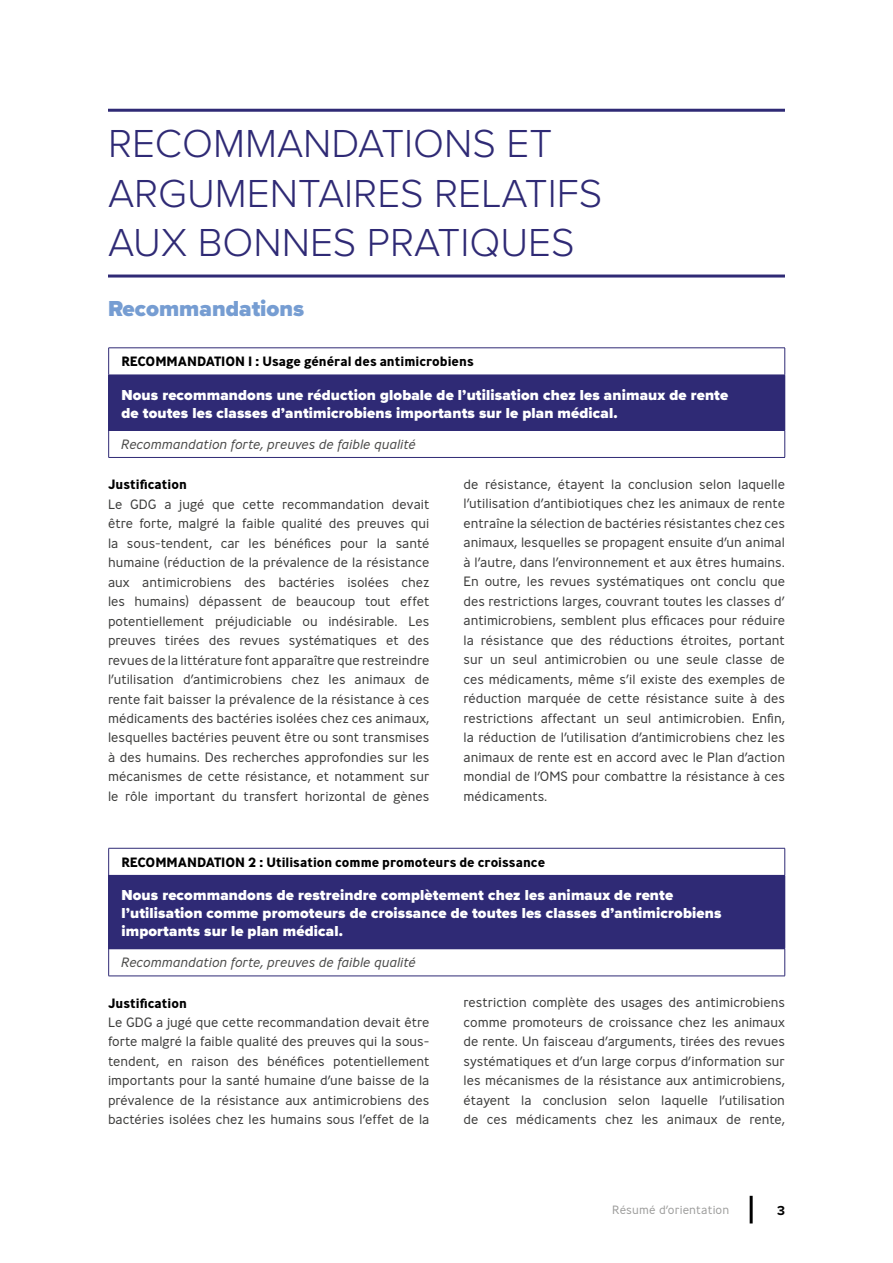
<style>
.page{position:relative;width:893px;height:1263px;background:#fff}
.page>*{position:absolute;margin:0;border:0;box-sizing:border-box;transform-origin:0 0}
.t1{font:300 40.5px/49.5px "Proxima Nova";color:#2f2a75}
.t2{font:900 22.5px "Proxima Nova";color:#769dd2}
.t3{font:900 15px/18px "Proxima Nova";letter-spacing:.01em;color:#fff}
.t4{font:300 13.5px/19.5px "Ministry";color:#3c3c3b;text-align:justify}
.t5{font:700 13.5px "Ministry";color:#000}
.t6{font:italic 300 13.5px "Ministry";color:#4a4a49}
.t7{font:700 13.5px "Proxima Nova";color:#000}
.t8{font:300 12px "Ministry";letter-spacing:.01em;color:#9d9d9c}
</style>
<div class="page">
<div style="left:109px;top:375px;width:676px;height:55px;background:#2f2a75"></div>
<hr style="left:108px;top:348px;width:677px;height:1px;background:#2f2a75">
<svg style="left:108px;top:348px;width:1px;height:27px"></svg>
<svg style="left:784px;top:348px;width:1px;height:27px"></svg>
<hr style="left:108px;top:375px;width:1px;height:55px;background:#2f2a75">
<hr style="left:108px;top:430px;width:677px;height:1px;background:#2f2a75">
<svg style="left:108px;top:431px;width:1px;height:26px"></svg>
<svg style="left:784px;top:431px;width:1px;height:26px"></svg>
<hr style="left:108px;top:457px;width:677px;height:1px;background:#2f2a75">
<div style="left:109px;top:875px;width:676px;height:74px;background:#2f2a75"></div>
<hr style="left:108px;top:848px;width:677px;height:1px;background:#2f2a75">
<svg style="left:108px;top:848px;width:1px;height:27px"></svg>
<svg style="left:784px;top:848px;width:1px;height:27px"></svg>
<svg style="left:108px;top:949px;width:1px;height:27px"></svg>
<svg style="left:784px;top:949px;width:1px;height:27px"></svg>
<hr style="left:108px;top:976px;width:677px;height:1px;background:#2f2a75">
<hr style="left:108px;top:875px;width:1px;height:73px;background:#2f2a75">
<hr style="left:108px;top:948px;width:677px;height:1px;background:#2f2a75">
<hr style="left:750px;top:1196px;width:3px;height:27px;background:#000">
<hr style="left:108px;top:109px;width:677px;height:3px;background:#2f2a75">
<hr style="left:108px;top:274px;width:677px;height:3px;background:#2f2a75">
<h1 class="t1" style="left:108px;top:117px;width:496px">RECOMMANDATIONS ET<br>ARGUMENTAIRES RELATIFS<br>AUX BONNES PRATIQUES</h1>
<h2 class="t2" style="left:108px;top:292px;width:198px">Recommandations</h2>
<p class="t5" style="left:121px;top:353px;width:354px">RECOMMANDATION 1 : Usage général des antimicrobiens</p>
<p class="t3" style="left:121px;top:385px;width:608px">Nous recommandons une réduction globale de l’utilisation chez les animaux de rente de toutes les classes d’antimicrobiens importants sur le plan médical.</p>
<p class="t6" style="left:121px;top:436px;width:296px">Recommandation forte, preuves de faible qualité</p>
<p class="t5" style="left:108px;top:476px;width:80px">Justification</p>
<p class="t4" style="left:108px;top:494px;width:323px">Le GDG a jugé que cette recommandation devait être forte, malgré la faible qualité des preuves qui la sous-tendent, car les bénéfices pour la santé humaine (réduction de la prévalence de la résistance aux antimicrobiens des bactéries isolées chez les humains) dépassent de beaucoup tout effet potentiellement préjudiciable ou indésirable. Les preuves tirées des revues systématiques et des revues de la littérature font apparaître que restreindre l’utilisation d’antimicrobiens chez les animaux de rente fait baisser la prévalence de la résistance à ces médicaments des bactéries isolées chez ces animaux, lesquelles bactéries peuvent être ou sont transmises à des humains. Des recherches approfondies sur les mécanismes de cette résistance, et notamment sur le rôle important du transfert horizontal de gènes</p>
<p class="t4" style="left:463px;top:474px;width:323px">de résistance, étayent la conclusion selon laquelle l’utilisation d’antibiotiques chez les animaux de rente entraîne la sélection de bactéries résistantes chez ces animaux, lesquelles se propagent ensuite d’un animal à l’autre, dans l’environnement et aux êtres humains.<br>En outre, les revues systématiques ont conclu que des restrictions larges, couvrant toutes les classes d’ antimicrobiens, semblent plus efficaces pour réduire la résistance que des réductions étroites, portant sur un seul antimicrobien ou une seule classe de ces médicaments, même s’il existe des exemples de réduction marquée de cette résistance suite à des restrictions affectant un seul antimicrobien. Enfin, la réduction de l’utilisation d’antimicrobiens chez les animaux de rente est en accord avec le Plan d’action mondial de l’OMS pour combattre la résistance à ces médicaments.</p>
<p class="t5" style="left:121px;top:853px;width:425px">RECOMMANDATION 2 : Utilisation comme promoteurs de croissance</p>
<p class="t3" style="left:121px;top:886px;width:601px">Nous recommandons de restreindre complètement chez les animaux de rente l’utilisation comme promoteurs de croissance de toutes les classes d’antimicrobiens importants sur le plan médical.</p>
<p class="t6" style="left:121px;top:954px;width:296px">Recommandation forte, preuves de faible qualité</p>
<p class="t5" style="left:108px;top:994px;width:80px">Justification</p>
<p class="t4" style="left:108px;top:1012px;width:323px">Le GDG a jugé que cette recommandation devait être forte malgré la faible qualité des preuves qui la sous&shy;tendent, en raison des bénéfices potentiellement importants pour la santé humaine d’une baisse de la prévalence de la résistance aux antimicrobiens des bactéries isolées chez les humains sous l’effet de la</p>
<p class="t4" style="left:463px;top:993px;width:323px">restriction complète des usages des antimicrobiens comme promoteurs de croissance chez les animaux de rente. Un faisceau d’arguments, tirées des revues systématiques et d’un large corpus d’information sur les mécanismes de la résistance aux antimicrobiens, étayent la conclusion selon laquelle l’utilisation de ces médicaments chez les animaux de rente,</p>
<p class="t8" style="left:612px;top:1202px;width:119px">Résumé d’orientation</p>
<p class="t7" style="left:777px;top:1200px;width:9px">3</p>
</div>
